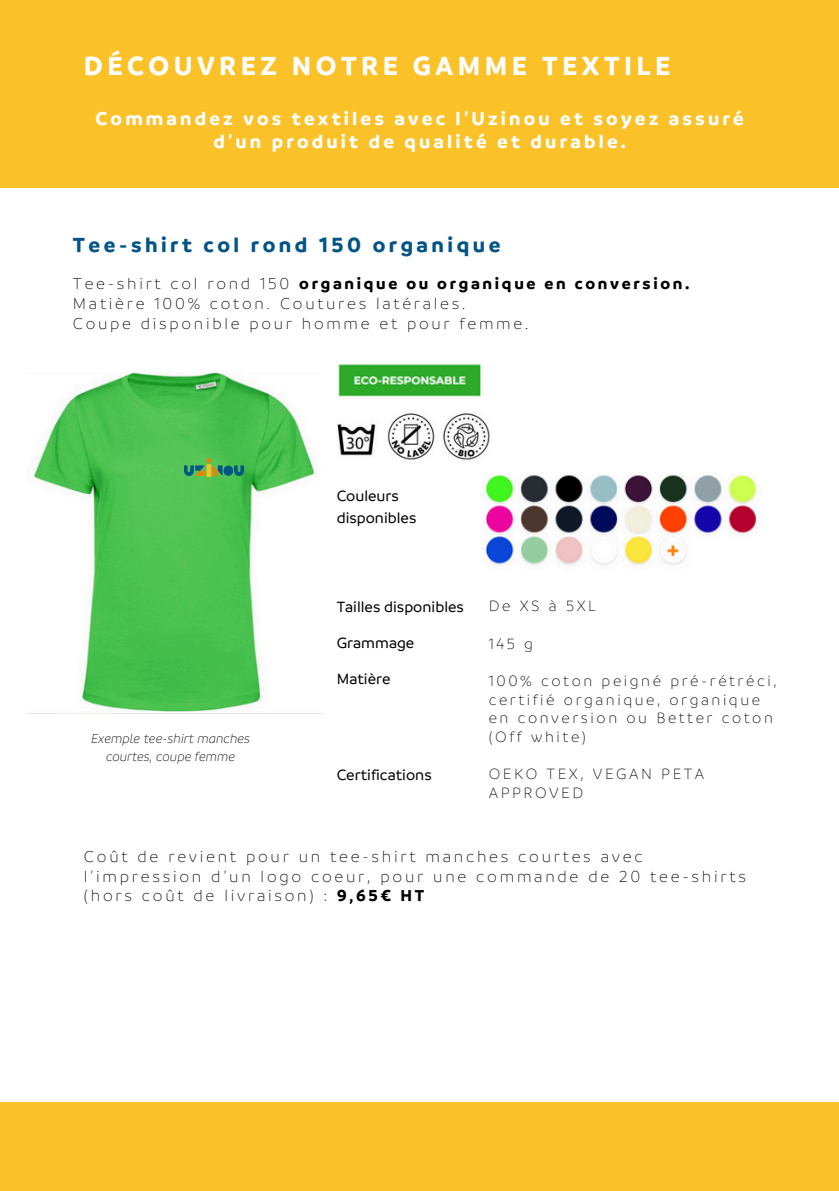
<style>
.page{position:relative;width:839px;height:1191px;background:#fff}
.page>*{position:absolute;margin:0;border:0;box-sizing:border-box;transform-origin:0 0}
.t1{font:700 28.2px "Branding";letter-spacing:.16em;color:#fff}
.t2{font:700 22px "Branding";letter-spacing:.16em;color:#025486}
.t3{font:700 20px/22.4px "Branding";letter-spacing:.16em;color:#fff;text-align:center}
.t4{font:300 17px/19.8px "Branding";letter-spacing:.16em;color:#000}
.t5{font:300 16px/18.6px "Branding";letter-spacing:.16em;color:#000}
.t6{font:500 16px/21.6px "Branding";color:#000}
.t7{font:italic 300 14px/18.6px "Branding";color:#000;text-align:center}
.s1{font-weight:700}
</style>
<div class="page">
<img style="left:485px;top:475px;width:272px;height:91px">
<img style="left:337px;top:413px;width:153px;height:47px">
<div style="left:0;top:0;width:838px;height:187px;background:#fbc128"></div>
<img style="left:33px;top:373px;width:282px;height:339px">
<img style="left:184px;top:458px;width:59px;height:18px">
<div style="left:0;top:1103px;width:838px;height:88px;background:#fbc128"></div>
<img style="left:338px;top:364px;width:143px;height:33px">
<h2 class="t1" style="left:84px;top:47px;width:588px">DÉCOUVREZ NOTRE GAMME TEXTILE</h2>
<h2 class="t3" style="left:96px;top:107px;width:649px">Commandez vos textiles avec l’Uzinou et soyez assuré d’un produit de qualité et durable.</h2>
<h1 class="t2" style="left:73px;top:230px;width:429px">Tee-shirt col rond 150 organique</h1>
<p class="t4" style="left:73px;top:273px;width:618px">Tee-shirt col rond 150 <span class="s1">organique ou organique en conversion.<br></span>Matière 100% coton. Coutures latérales.<br>Coupe disponible pour homme et pour femme.</p>
<h4 class="t7" style="left:91px;top:728px;width:161px">Exemple tee-shirt manches courtes, coupe femme</h4>
<h4 class="t6" style="left:337px;top:484px;width:81px">Couleurs disponibles</h4>
<h5 class="t6" style="left:337px;top:595px;width:129px">Tailles disponibles</h5>
<p class="t6" style="left:337px;top:631px;width:79px">Grammage</p>
<p class="t6" style="left:337px;top:667px;width:55px">Matière</p>
<p class="t6" style="left:337px;top:763px;width:96px">Certifications</p>
<p class="t5" style="left:488px;top:596px;width:109px">De XS à 5XL</p>
<p class="t5" style="left:488px;top:634px;width:46px">145 g</p>
<h4 class="t5" style="left:488px;top:671px;width:289px">100% coton peigné pré-rétréci, certifié organique, organique en conversion ou Better coton (Off white)</h4>
<p class="t5" style="left:488px;top:764px;width:217px">OEKO TEX, VEGAN PETA<br>APPROVED</p>
<h4 class="t4" style="left:84px;top:846px;width:663px">Coût de revient pour un tee-shirt manches courtes avec l’impression d’un logo coeur, pour une commande de 20 tee-shirts (hors coût de livraison) : <span class="s1">9,65€ HT</span></h4>
</div>
